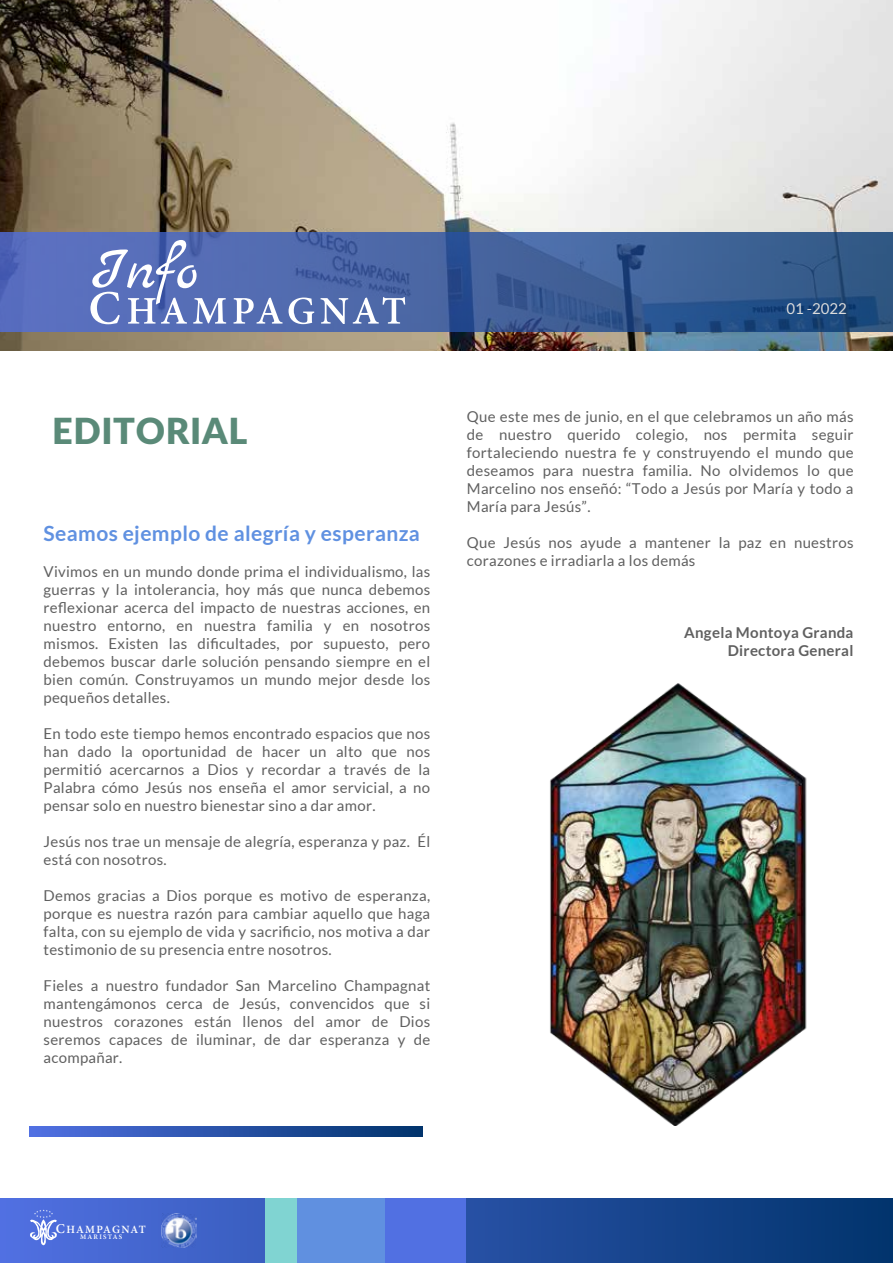
<style>
.page{position:relative;width:893px;height:1263px;background:#fff}
.page>*{position:absolute;margin:0;border:0;box-sizing:border-box;transform-origin:0 0}
.t1{font:61.95px "Marck Script";color:#fff}
.t2{font:900 36px "Lato";letter-spacing:.02em;color:#5a8a78}
.t3{font:700 21px "Lato";letter-spacing:.02em;color:#6091e1}
.t4{font:15px/18px "Lato";letter-spacing:.02em;color:#606060;text-align:justify}
.t5{font:700 15px/18px "Lato";letter-spacing:.02em;color:#606060;text-align:right}
.t6{font:15px "Lato";color:#dcdcdc}
.t7{font:600 11.1px "Minion Pro";letter-spacing:.09em;color:#fff}
.t8{font:600 6.9px "Minion Pro";letter-spacing:.18em;color:#fff}
.s1{font-size:13.65px}
</style>
<div class="page">
<svg style="left:0;top:1198px;width:893px;height:65px;background:#254fa1"></svg>
<svg style="left:28px;top:1209px;width:30px;height:36px"></svg>
<div style="left:265px;top:1198px;width:32px;height:65px;background:#80d4d2"></div>
<div style="left:297px;top:1198px;width:88px;height:65px;background:#6090e0"></div>
<div style="left:385px;top:1198px;width:80px;height:65px;background:#5170e2"></div>
<img style="left:0;top:0;width:893px;height:350px">
<svg style="left:0;top:232px;width:893px;height:99px;background:#43619f"></svg>
<svg style="left:90px;top:292px;width:30px;height:32px"></svg>
<svg style="left:128px;top:298px;width:27px;height:26px"></svg>
<svg style="left:161px;top:298px;width:26px;height:26px"></svg>
<svg style="left:193px;top:298px;width:33px;height:26px"></svg>
<svg style="left:234px;top:298px;width:48px;height:26px"></svg>
<svg style="left:289px;top:298px;width:25px;height:26px"></svg>
<svg style="left:321px;top:297px;width:84px;height:27px"></svg>
<svg style="left:30px;top:1126px;width:393px;height:11px;background:#2951a7"></svg>
<img style="left:161px;top:1213px;width:35px;height:35px">
<img style="left:550px;top:683px;width:257px;height:442px">
<h1 class="t1" style="left:90px;top:234px;width:108px">Info</h1>
<p class="t6" style="left:787px;top:300px;width:62px">01 -2022</p>
<h2 class="t2" style="left:52px;top:404px;width:197px">EDITORIAL</h2>
<h3 class="t3" style="left:44px;top:521px;width:378px">Seamos ejemplo de alegría y esperanza</h3>
<p class="t4" style="left:44px;top:562px;width:388px">Vivimos en un mundo donde prima el individualismo, las guerras y la intolerancia, hoy más que nunca debemos reflexionar acerca del impacto de nuestras acciones, en nuestro entorno, en nuestra familia y en nosotros mismos. Existen las dificultades, por supuesto, pero debemos buscar darle solución pensando siempre en el bien común. Construyamos un mundo mejor desde los pequeños detalles.</p>
<p class="t4" style="left:44px;top:724px;width:388px">En todo este tiempo hemos encontrado espacios que nos han dado la oportunidad de hacer un alto que nos permitió acercarnos a Dios y recordar a través de la Palabra cómo Jesús nos enseña el amor servicial, a no pensar solo en nuestro bienestar sino a dar amor.</p>
<p class="t4" style="left:44px;top:832px;width:388px">Jesús nos trae un mensaje de alegría, esperanza y paz. Él está con nosotros.</p>
<p class="t4" style="left:44px;top:886px;width:388px">Demos gracias a Dios porque es motivo de esperanza, porque es nuestra razón para cambiar aquello que haga falta, con su ejemplo de vida y sacrificio, nos motiva a dar testimonio de su presencia entre nosotros.</p>
<p class="t4" style="left:44px;top:976px;width:388px">Fieles a nuestro fundador San Marcelino Champagnat mantengámonos cerca de Jesús, convencidos que si nuestros corazones están llenos del amor de Dios seremos capaces de iluminar, de dar esperanza y de acompañar.</p>
<p class="t4" style="left:467px;top:407px;width:388px">Que este mes de junio, en el que celebramos un año más de nuestro querido colegio, nos permita seguir fortaleciendo nuestra fe y construyendo el mundo que deseamos para nuestra familia. No olvidemos lo que Marcelino nos enseñó: “Todo a Jesús por María y todo a María para Jesús”.</p>
<p class="t4" style="left:467px;top:533px;width:388px">Que Jesús nos ayude a mantener la paz en nuestros corazones e irradiarla a los demás</p>
<p class="t5" style="left:684px;top:623px;width:171px">Angela Montoya Granda<br>Directora General</p>
<p class="t7" style="left:56px;top:1221px;width:92px"><span class="s1">C</span>HAMPAGNAT</p>
<p class="t8" style="left:80px;top:1232px;width:44px">MARISTAS</p>
</div>
